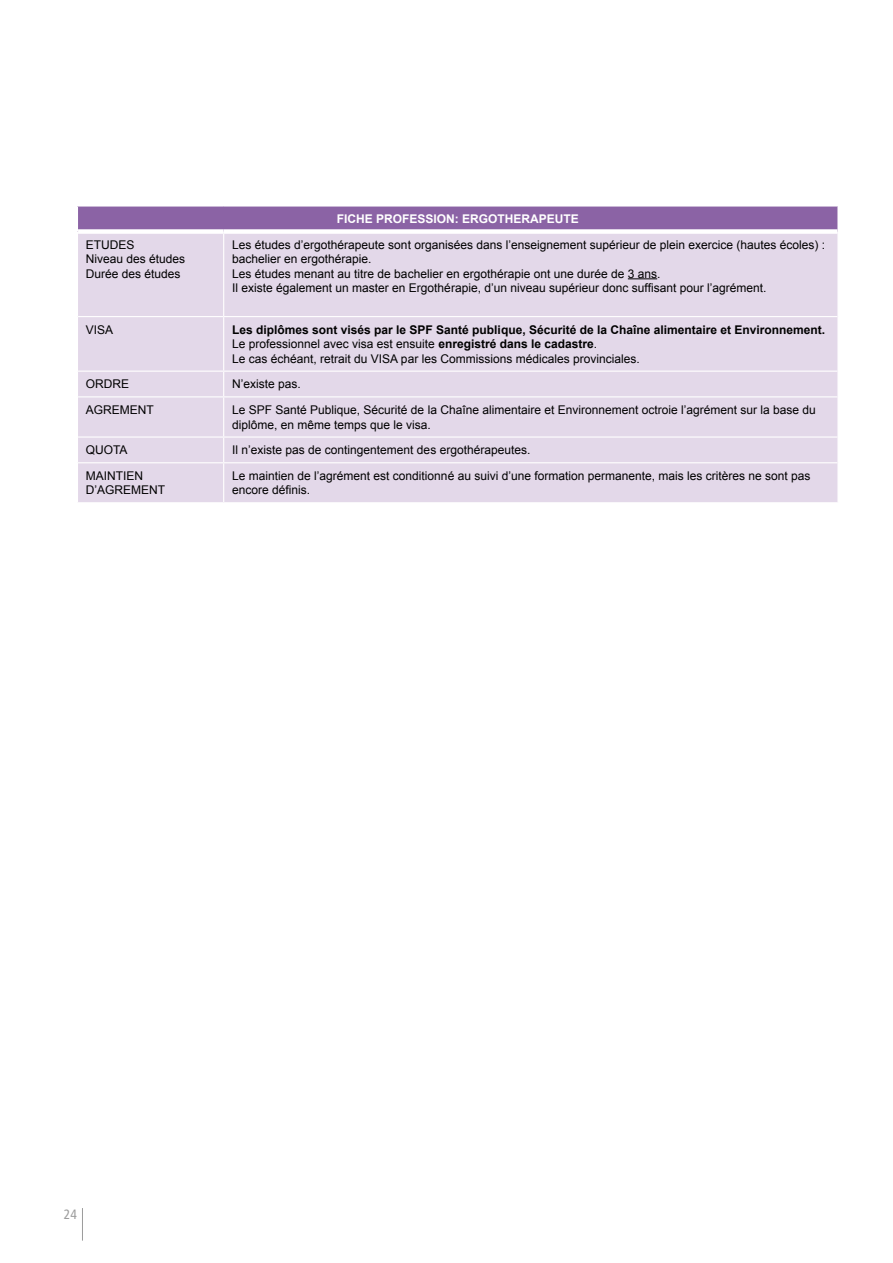
<style>
.page{position:relative;width:893px;height:1263px;background:#fff}
.page>*{position:absolute;margin:0;border:0;box-sizing:border-box;transform-origin:0 0}
.t1{font:condensed 13.5px "Frutiger LT";color:#9c9c9c}
.t2{font:12px/14.4px "Arial";color:#000}
.t3{font:700 12px "Arial";color:#000}
.t4{font:700 12px "Arial";color:#fff}
.s1{font-weight:700}
</style>
<div class="page">
<hr style="left:82px;top:1208px;width:1px;height:32px;background:#9c9c9c">
<div style="left:77px;top:206px;width:761px;height:26px;background:#8b63a5"></div>
<div style="left:78px;top:234px;width:759px;height:268px;background:#e3d8e9"></div>
<svg style="left:77px;top:207px;width:1px;height:25px"></svg>
<hr style="left:837px;top:207px;width:2px;height:25px;background:#fff">
<hr style="left:223px;top:234px;width:1px;height:82px;background:#fff">
<hr style="left:78px;top:316px;width:146px;height:1px;background:#fff">
<hr style="left:224px;top:316px;width:613px;height:1px;background:#fff">
<hr style="left:223px;top:317px;width:1px;height:54px;background:#fff">
<hr style="left:78px;top:371px;width:146px;height:1px;background:#fff">
<hr style="left:224px;top:371px;width:613px;height:1px;background:#fff">
<svg style="left:223px;top:372px;width:1px;height:24px"></svg>
<hr style="left:78px;top:396px;width:146px;height:1px;background:#fff">
<hr style="left:224px;top:396px;width:613px;height:1px;background:#fff">
<hr style="left:223px;top:397px;width:1px;height:39px;background:#fff">
<hr style="left:78px;top:436px;width:146px;height:2px;background:#fff">
<hr style="left:224px;top:436px;width:613px;height:2px;background:#fff">
<svg style="left:223px;top:438px;width:1px;height:24px"></svg>
<hr style="left:78px;top:462px;width:146px;height:1px;background:#fff">
<hr style="left:224px;top:462px;width:613px;height:1px;background:#fff">
<hr style="left:223px;top:463px;width:1px;height:39px;background:#fff">
<hr style="left:77px;top:205px;width:147px;height:2px;background:#fff">
<hr style="left:224px;top:205px;width:615px;height:2px;background:#fff">
<div style="left:78px;top:229px;width:146px;height:5px;background:#fff"></div>
<div style="left:224px;top:229px;width:613px;height:5px;background:#fff"></div>
<svg style="left:628px;top:278px;width:29px;height:1px"></svg>
<p class="t2" style="left:86px;top:237px;width:50px">ETUDES</p>
<p class="t2" style="left:86px;top:252px;width:101px">Niveau des études</p>
<p class="t2" style="left:86px;top:266px;width:96px">Durée des études</p>
<p class="t4" style="left:337px;top:210px;width:244px">FICHE PROFESSION: ERGOTHERAPEUTE</p>
<p class="t2" style="left:232px;top:237px;width:594px">Les études d’ergothérapeute sont organisées dans l’enseignement supérieur de plein exercice (hautes écoles) : bachelier en ergothérapie.</p>
<p class="t2" style="left:232px;top:266px;width:430px">Les études menant au titre de bachelier en ergothérapie ont une durée de 3 ans.</p>
<p class="t2" style="left:232px;top:280px;width:536px">Il existe également un master en Ergothérapie, d’un niveau supérieur donc suffisant pour l’agrément.</p>
<p class="t2" style="left:86px;top:322px;width:29px">VISA</p>
<p class="t3" style="left:232px;top:321px;width:594px">Les diplômes sont visés par le SPF Santé publique, Sécurité de la Chaîne alimentaire et Environnement.</p>
<p class="t2" style="left:232px;top:337px;width:366px">Le professionnel avec visa est ensuite <span class="s1">enregistré dans le cadastre</span>.</p>
<p class="t2" style="left:232px;top:351px;width:409px">Le cas échéant, retrait du VISA par les Commissions médicales provinciales.</p>
<p class="t2" style="left:86px;top:377px;width:45px">ORDRE</p>
<p class="t2" style="left:232px;top:377px;width:70px">N’existe pas.</p>
<p class="t2" style="left:86px;top:403px;width:70px">AGREMENT</p>
<p class="t2" style="left:232px;top:403px;width:585px">Le SPF Santé Publique, Sécurité de la Chaîne alimentaire et Environnement octroie l’agrément sur la base du diplôme, en même temps que le visa.</p>
<p class="t2" style="left:86px;top:443px;width:43px">QUOTA</p>
<p class="t2" style="left:232px;top:443px;width:300px">Il n’existe pas de contingentement des ergothérapeutes.</p>
<p class="t2" style="left:86px;top:468px;width:81px">MAINTIEN<br>D’AGREMENT</p>
<p class="t2" style="left:232px;top:468px;width:580px">Le maintien de l’agrément est conditionné au suivi d’une formation permanente, mais les critères ne sont pas encore définis.</p>
<p class="t1" style="left:64px;top:1206px;width:14px">24</p>
</div>
